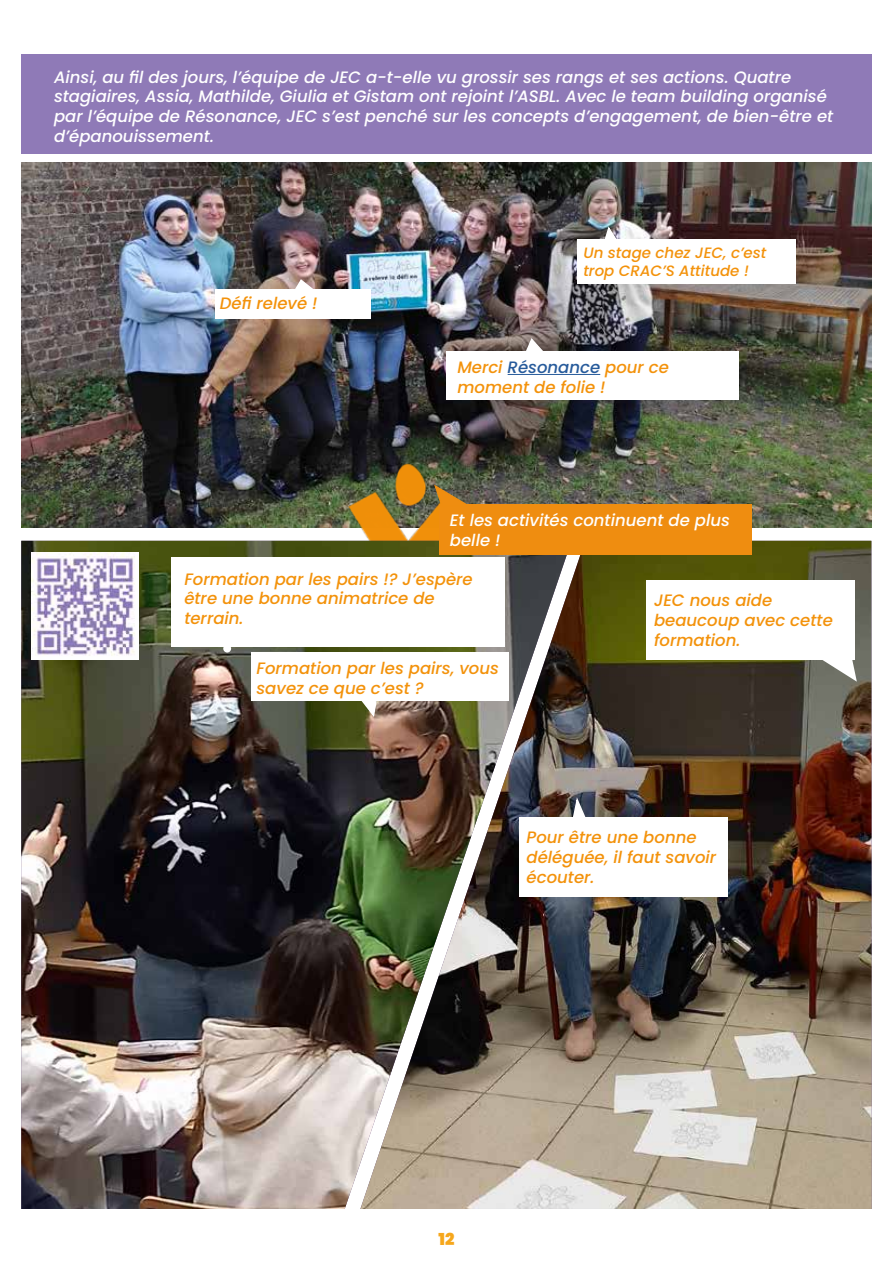
<style>
.page{position:relative;width:893px;height:1263px;background:#fff}
.page>*{position:absolute;margin:0;border:0;box-sizing:border-box;transform-origin:0 0}
.t1{font:italic 500 16.5px/19.8px "Poppins";color:#fff}
.t2{font:italic 500 16.5px/19.8px "Poppins";color:#f3920b}
.t3{font:900 16.5px "Poppins";color:#f6a71c}
.t4{font:italic 500 15px/18px "Poppins";color:#f3920b}
.s1{color:#275b9b}
</style>
<div class="page">
<img style="left:21px;top:163px;width:851px;height:364px">
<img style="left:338px;top:451px;width:155px;height:90px">
<img style="left:21px;top:541px;width:339px;height:668px">
<img style="left:360px;top:541px;width:512px;height:668px">
<div style="left:21px;top:54px;width:851px;height:99px;background:#8f7ab7"></div>
<img style="left:31px;top:553px;width:107px;height:107px">
<div style="left:446px;top:351px;width:293px;height:48px;background:#fff"></div>
<hr style="left:508px;top:374px;width:92px;height:1px;background:#275b9b">
<svg style="left:523px;top:337px;width:25px;height:14px"></svg>
<div style="left:215px;top:289px;width:156px;height:29px;background:#fff"></div>
<svg style="left:293px;top:278px;width:25px;height:11px"></svg>
<div style="left:577px;top:239px;width:219px;height:45px;background:#fff"></div>
<svg style="left:603px;top:226px;width:16px;height:13px"></svg>
<div style="left:251px;top:652px;width:257px;height:49px;background:#fff"></div>
<svg style="left:358px;top:701px;width:21px;height:16px"></svg>
<div style="left:519px;top:817px;width:208px;height:80px;background:#fff"></div>
<svg style="left:571px;top:798px;width:18px;height:19px"></svg>
<div style="left:171px;top:557px;width:333px;height:90px;background:#fff"></div>
<div style="left:223px;top:645px;width:8px;height:7px;background:#fff;border-radius:50%"></div>
<div style="left:646px;top:580px;width:209px;height:80px;background:#fff"></div>
<svg style="left:816px;top:653px;width:41px;height:29px"></svg>
<div style="left:439px;top:504px;width:313px;height:51px;background:#ef8d10"></div>
<svg style="left:433px;top:483px;width:40px;height:25px"></svg>
<p class="t1" style="left:54px;top:67px;width:781px">Ainsi, au fil des jours, l’équipe de JEC a-t-elle vu grossir ses rangs et ses actions. Quatre stagiaires, Assia, Mathilde, Giulia et Gistam ont rejoint l’ASBL. Avec le team building organisé par l’équipe de Résonance, JEC s’est penché sur les concepts d’engagement, de bien-être et d’épanouissement.</p>
<p class="t2" style="left:220px;top:294px;width:99px">Défi relevé !</p>
<p class="t4" style="left:583px;top:244px;width:185px">Un stage chez JEC, c’est trop CRAC’S Attitude !</p>
<p class="t2" style="left:457px;top:358px;width:213px">Merci <span class="s1">Résonance</span> pour ce moment de folie !</p>
<p class="t1" style="left:450px;top:511px;width:281px">Et les activités continuent de plus belle !</p>
<p class="t2" style="left:184px;top:569px;width:290px">Formation par les pairs !? J’espère être une bonne animatrice de terrain...</p>
<p class="t2" style="left:256px;top:658px;width:244px">Formation par les pairs, vous savez ce que c’est ?</p>
<p class="t2" style="left:654px;top:590px;width:180px">JEC nous aide beaucoup avec cette formation.</p>
<p class="t2" style="left:527px;top:827px;width:191px">Pour être une bonne déléguée, il faut savoir écouter.</p>
<p class="t3" style="left:438px;top:1229px;width:17px">12</p>
</div>
